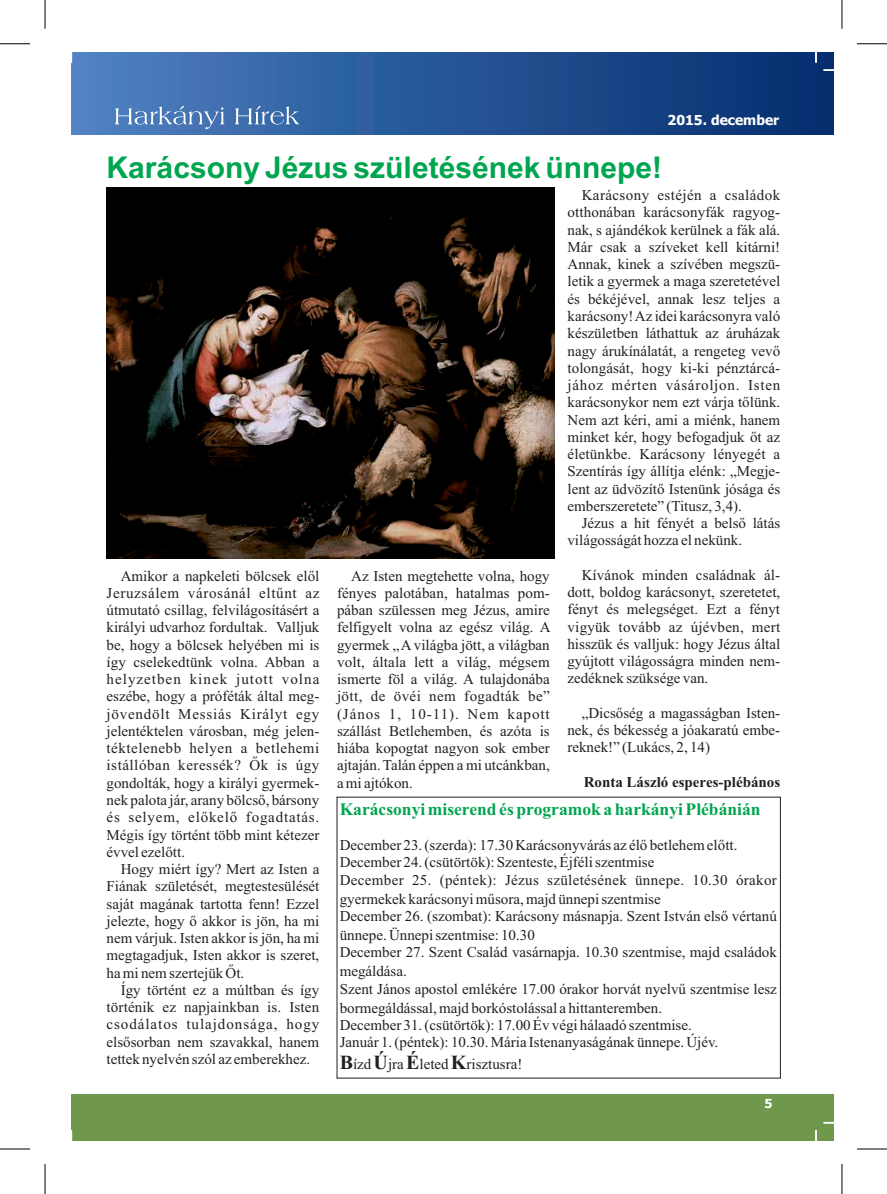
<style>
.page{position:relative;width:887px;height:1194px;background:#fff}
.page>*{position:absolute;margin:0;border:0;box-sizing:border-box;transform-origin:0 0}
.t1{font:700 30px "Arial";color:#00a54f}
.t2{font:700 17.5px "Times New Roman";color:#00a54f}
.t3{font:15px/17.2px "Times New Roman";color:#231f20;text-align:justify}
.t4{font:700 15px "Times New Roman";color:#231f20}
.t5{font:700 13.75px "Tahoma";color:#fff}
.t6{font:700 12.5px "Tahoma";color:#fff}
.s1{font-weight:700;font-size:20px}
</style>
<div class="page">
<div style="left:71px;top:1094px;width:762px;height:46px;background:#70984d"></div>
<div style="left:71px;top:52px;width:762px;height:83px;background:linear-gradient(to right,#4d81c0,#032c6d)"></div>
<svg style="left:115px;top:106px;width:184px;height:23px;background:#6088bd"></svg>
<svg style="left:823px;top:69px;width:11px;height:2px"></svg>
<img style="left:107px;top:188px;width:447px;height:370px">
<hr style="left:0;top:1149px;width:30px;height:1px;background:#000">
<hr style="left:45px;top:1164px;width:1px;height:30px;background:#000">
<hr style="left:0;top:44px;width:30px;height:1px;background:#000">
<svg style="left:45px;top:0;width:1px;height:29px"></svg>
<hr style="left:856px;top:44px;width:30px;height:1px;background:#000">
<svg style="left:841px;top:0;width:1px;height:29px"></svg>
<hr style="left:856px;top:1149px;width:30px;height:1px;background:#000">
<hr style="left:841px;top:1164px;width:1px;height:30px;background:#000">
<p class="t5" style="left:667px;top:114px;width:113px">2015. december</p>
<h1 class="t1" style="left:107px;top:156px;width:557px">Karácsony Jézus születésének ünnepe!</h1>
<p class="t3" style="left:106px;top:568px;width:214px;text-indent:14px">Amikor a napkeleti bölcsek elől Jeruzsálem városánál eltűnt az útmutató csillag, felvilágosításért a királyi udvarhoz fordultak. Valljuk be, hogy a bölcsek helyében mi is így cselekedtünk volna. Abban a helyzetben kinek jutott volna eszébe, hogy a próféták által meg&shy;jövendölt Messiás Királyt egy jelentéktelen városban, még jelen&shy;téktelenebb helyen a betlehemi istállóban keressék? Ők is úgy gondolták, hogy a királyi gyermek&shy;nek palota jár, arany bölcső, bársony és selyem, előkelő fogadtatás.<br>Mégis így történt több mint kétezer évvel ezelőtt.</p>
<p class="t3" style="left:106px;top:862px;width:214px;text-indent:14px">Hogy miért így? Mert az Isten a Fiának születését, megtestesülését saját magának tartotta fenn! Ezzel jelezte, hogy ő akkor is jön, ha mi nem várjuk. Isten akkor is jön, ha mi megtagadjuk, Isten akkor is szeret, ha mi nem szertejük Őt.</p>
<p class="t3" style="left:106px;top:982px;width:214px;text-indent:14px">Így történt ez a múltban és így történik ez napjainkban is. Isten csodálatos tulajdonsága, hogy elsősorban nem szavakkal, hanem tettek nyelvén szól az emberekhez.</p>
<p class="t3" style="left:567px;top:188px;width:214px;text-indent:14px">Karácsony estéjén a családok otthonában karácsonyfák ragyog&shy;nak, s ajándékok kerülnek a fák alá.<br>Már csak a szíveket kell kitárni!<br>Annak, kinek a szívében megszü&shy;letik a gyermek a maga szeretetével és békéjével, annak lesz teljes a karácsony! Az idei karácsonyra való készületben láthattuk az áruházak nagy árukínálatát, a rengeteg vevő tolongását, hogy ki-ki pénztárcá&shy;jához mérten vásároljon. Isten karácsonykor nem ezt várja tőlünk.<br>Nem azt kéri, ami a miénk, hanem minket kér, hogy befogadjuk őt az életünkbe. Karácsony lényegét a Szentírás így állítja elénk: „Megje&shy;lent az üdvözítő Istenünk jósága és emberszeretete” (Titusz, 3,4).</p>
<p class="t3" style="left:567px;top:516px;width:214px;text-indent:14px">Jézus a hit fényét a belső látás világosságát hozza el nekünk.</p>
<p class="t3" style="left:567px;top:567px;width:214px;text-indent:14px">Kívánok minden családnak ál&shy;dott, boldog karácsonyt, szeretetet, fényt és melegséget. Ezt a fényt vigyük tovább az újévben, mert hisszük és valljuk: hogy Jézus által gyújtott világosságra minden nem&shy;zedéknek szüksége van.</p>
<p class="t3" style="left:567px;top:705px;width:214px;text-indent:14px">„Dicsőség a magasságban Isten&shy;nek, és békesség a jóakaratú embe&shy;reknek!” (Lukács, 2, 14)</p>
<p class="t4" style="left:583px;top:777px;width:198px">Ronta László esperes-plébános</p>
<p class="t2" style="left:339px;top:803px;width:422px">Karácsonyi miserend és programok a harkányi Plébánián</p>
<p class="t3" style="left:339px;top:838px;width:438px;text-align:left">December 23. (szerda): 17.30 Karácsonyvárás az élő betlehem előtt.<br>December 24. (csütörtök): Szenteste, Éjféli szentmise<br>December 25. (péntek): Jézus születésének ünnepe. 10.30 órakor</p>
<p class="t3" style="left:339px;top:891px;width:438px">gyermekek karácsonyi műsora, majd ünnepi szentmise<br>December 26. (szombat): Karácsony másnapja. Szent István első vértanú</p>
<p class="t3" style="left:339px;top:928px;width:438px">ünnepe. Ünnepi szentmise: 10.30<br>December 27. Szent Család vasárnapja. 10.30 szentmise, majd családok</p>
<p class="t3" style="left:339px;top:964px;width:438px">megáldása.<br>Szent János apostol emlékére 17.00 órakor horvát nyelvű szentmise lesz</p>
<p class="t3" style="left:339px;top:1000px;width:380px;text-align:left">bormegáldással, majd borkóstolással a hittanteremben.<br>December 31. (csütörtök): 17.00 Év végi hálaadó szentmise.<br>Január 1. (péntek): 10.30. Mária Istenanyaságának ünnepe. Újév.</p>
<p class="t3" style="left:339px;top:1057px;width:184px"><span class="s1">B</span>ízd <span class="s1">Ú</span>jra <span class="s1">É</span>leted <span class="s1">K</span>risztusra!</p>
<p class="t3" style="left:337px;top:568px;width:215px;text-indent:14px">Az Isten megtehette volna, hogy fényes palotában, hatalmas pom&shy;pában szülessen meg Jézus, amire felfigyelt volna az egész világ. A gyermek „A világba jött, a világban volt, általa lett a világ, mégsem ismerte föl a világ. A tulajdonába jött, de övéi nem fogadták be” (János 1, 10-11). Nem kapott szállást Betlehemben, és azóta is hiába kopogtat nagyon sok ember ajtaján. Talán éppen a mi utcánkban, a mi ajtókon.</p>
<p class="t6" style="left:764px;top:1098px;width:9px">5</p>
</div>
